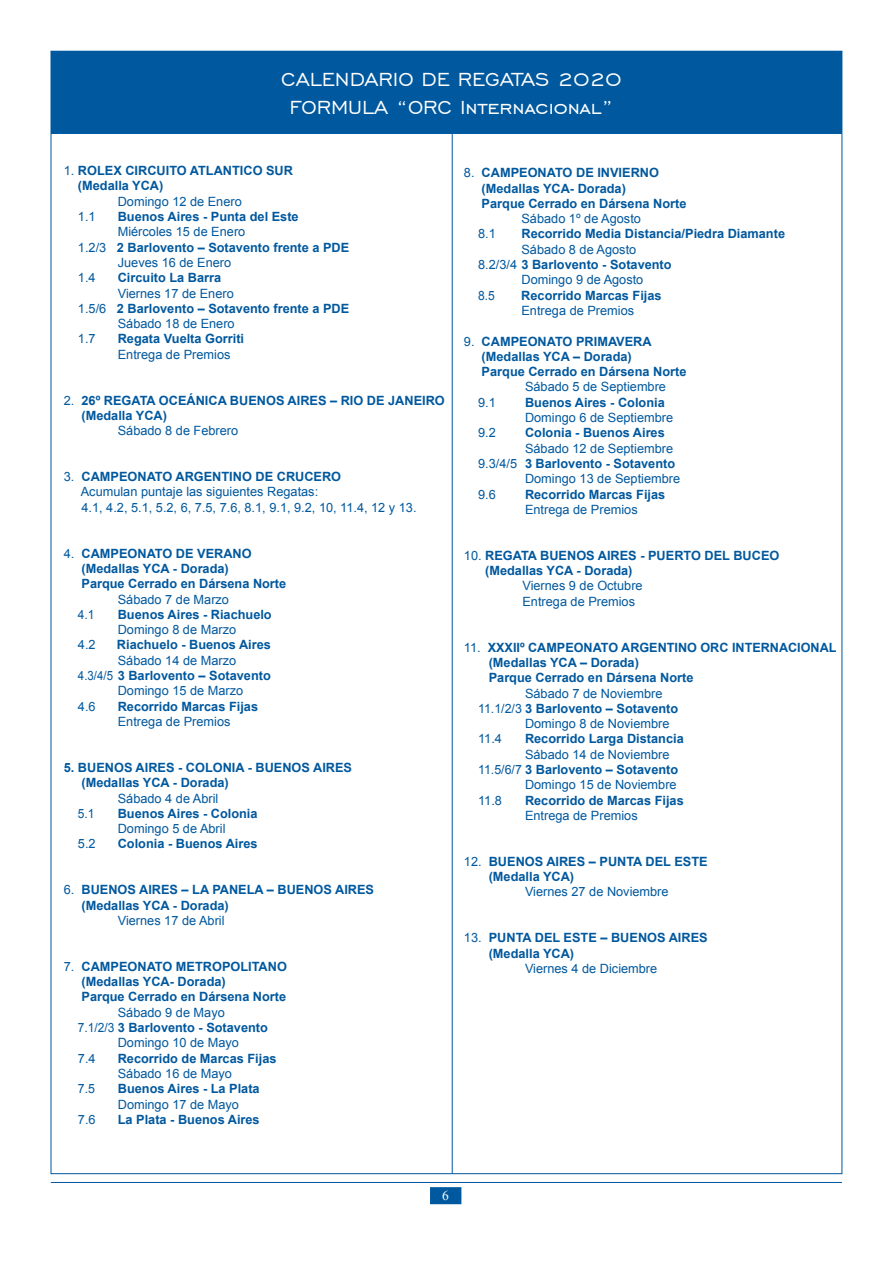
<style>
.page{position:relative;width:893px;height:1263px;background:#fff}
.page>*{position:absolute;margin:0;border:0;box-sizing:border-box;transform-origin:0 0}
.t1{font:24px/28.8px "Engravers Gothic BT";color:#fff;text-align:center}
.t2{font:13.5px "Times New Roman";color:#fff}
.t3{font:700 12.75px/15.3px "Arial";color:#00589e}
.t4{font:12.75px/15.3px "Arial";color:#00589e}
.t5{font:12.75px "Arial";color:#00589e;scale:.94 1}
.t6{font:12.75px "Arial";color:#00589e;scale:.95 1}
.s1{font-weight:400}
.s2{font-weight:700}
</style>
<div class="page">
<div style="left:51px;top:51px;width:791px;height:83px;background:#00589e"></div>
<hr style="left:452px;top:133px;width:1px;height:1041px;background:#00589e">
<hr style="left:51px;top:1182px;width:791px;height:1px;background:#00589e">
<div style="left:430px;top:1187px;width:31px;height:17px;background:#00589e"></div>
<h1 class="t1" style="left:281px;top:64px;width:342px">CALENDARIO DE REGATAS 2020<br>FORMULA “ORC Internacional”</h1>
<p class="t3" style="left:78px;top:163px;width:217px;text-indent:-14px"><span class="s1">1.</span> ROLEX CIRCUITO ATLANTICO SUR (Medalla YCA)</p>
<p class="t4" style="left:118px;top:194px;width:126px">Domingo 12 de Enero</p>
<p class="t4" style="left:78px;top:209px;width:19px">1.1</p>
<p class="t3" style="left:118px;top:209px;width:182px">Buenos Aires - Punta del Este</p>
<p class="t4" style="left:118px;top:224px;width:129px">Miércoles 15 de Enero</p>
<p class="t3" style="left:78px;top:240px;width:273px"><span class="s1">1.2/3</span> 2 Barlovento – Sotavento frente a PDE</p>
<p class="t4" style="left:118px;top:255px;width:115px">Jueves 16 de Enero</p>
<p class="t4" style="left:78px;top:270px;width:19px">1.4</p>
<p class="t3" style="left:118px;top:270px;width:105px">Circuito La Barra</p>
<p class="t4" style="left:118px;top:286px;width:117px">Viernes 17 de Enero</p>
<p class="t3" style="left:78px;top:301px;width:273px"><span class="s1">1.5/6</span> 2 Barlovento – Sotavento frente a PDE</p>
<p class="t4" style="left:118px;top:316px;width:118px">Sábado 18 de Enero</p>
<p class="t4" style="left:78px;top:331px;width:19px">1.7</p>
<p class="t3" style="left:118px;top:332px;width:128px">Regata Vuelta Gorriti</p>
<p class="t4" style="left:118px;top:347px;width:114px">Entrega de Premios</p>
<p class="t3" style="left:81px;top:393px;width:365px;text-indent:-18px"><span class="s1">2.</span> 26º REGATA OCEÁNICA BUENOS AIRES – RIO DE JANEIRO (Medalla YCA)</p>
<p class="t4" style="left:118px;top:423px;width:122px">Sábado 8 de Febrero</p>
<p class="t4" style="left:81px;top:469px;width:337px;text-indent:-17px">3. <span class="s2">CAMPEONATO ARGENTINO DE CRUCERO<br></span>Acumulan puntaje las siguientes Regatas:<br>4.1, 4.2, 5.1, 5.2, 6, 7.5, 7.6, 8.1, 9.1, 9.2, 10, 11.4, 12 y 13.</p>
<p class="t3" style="left:81px;top:546px;width:206px;text-indent:-18px"><span class="s1">4.</span> CAMPEONATO DE VERANO (Medallas YCA - Dorada)<br>Parque Cerrado en Dársena Norte</p>
<p class="t4" style="left:118px;top:592px;width:113px">Sábado 7 de Marzo</p>
<p class="t5" style="left:78px;top:606px;width:19px">4.1</p>
<p class="t3" style="left:118px;top:607px;width:155px">Buenos Aires - Riachuelo</p>
<p class="t4" style="left:118px;top:622px;width:120px">Domingo 8 de Marzo</p>
<p class="t4" style="left:78px;top:637px;width:19px">4.2</p>
<p class="t3" style="left:117px;top:638px;width:155px">Riachuelo - Buenos Aires</p>
<p class="t4" style="left:118px;top:653px;width:120px">Sábado 14 de Marzo</p>
<p class="t3" style="left:78px;top:668px;width:194px"><span class="s1">4.3/4/5</span> 3 Barlovento – Sotavento</p>
<p class="t4" style="left:118px;top:683px;width:127px">Domingo 15 de Marzo</p>
<p class="t4" style="left:78px;top:699px;width:19px">4.6</p>
<p class="t3" style="left:118px;top:699px;width:142px">Recorrido Marcas Fijas</p>
<p class="t4" style="left:118px;top:714px;width:114px">Entrega de Premios</p>
<p class="t3" style="left:81px;top:760px;width:272px;text-indent:-18px">5. BUENOS AIRES - COLONIA - BUENOS AIRES (Medallas YCA - Dorada)</p>
<p class="t4" style="left:118px;top:790px;width:102px">Sábado 4 de Abril</p>
<p class="t5" style="left:78px;top:805px;width:19px">5.1</p>
<p class="t3" style="left:118px;top:806px;width:141px">Buenos Aires - Colonia</p>
<p class="t4" style="left:118px;top:821px;width:109px">Domingo 5 de Abril</p>
<p class="t4" style="left:78px;top:836px;width:19px">5.2</p>
<p class="t3" style="left:118px;top:837px;width:141px">Colonia - Buenos Aires</p>
<p class="t3" style="left:81px;top:882px;width:294px;text-indent:-18px"><span class="s1">6.</span> BUENOS AIRES – LA PANELA – BUENOS AIRES (Medallas YCA - Dorada)</p>
<p class="t4" style="left:118px;top:913px;width:108px">Viernes 17 de Abril</p>
<p class="t3" style="left:81px;top:959px;width:207px;text-indent:-18px"><span class="s1">7.</span> CAMPEONATO METROPOLITANO (Medallas YCA- Dorada)<br>Parque Cerrado en Dársena Norte</p>
<p class="t4" style="left:118px;top:1005px;width:109px">Sábado 9 de Mayo</p>
<p class="t3" style="left:78px;top:1020px;width:192px"><span class="s1">7.1/2/3</span> 3 Barlovento - Sotavento</p>
<p class="t4" style="left:118px;top:1035px;width:123px">Domingo 10 de Mayo</p>
<p class="t4" style="left:78px;top:1051px;width:19px">7.4</p>
<p class="t3" style="left:118px;top:1051px;width:160px">Recorrido de Marcas Fijas</p>
<p class="t4" style="left:118px;top:1066px;width:116px">Sábado 16 de Mayo</p>
<p class="t4" style="left:78px;top:1081px;width:19px">7.5</p>
<p class="t3" style="left:118px;top:1081px;width:143px">Buenos Aires - La Plata</p>
<p class="t4" style="left:118px;top:1096px;width:123px">Domingo 17 de Mayo</p>
<p class="t4" style="left:78px;top:1112px;width:19px">7.6</p>
<p class="t3" style="left:118px;top:1112px;width:143px">La Plata - Buenos Aires</p>
<p class="t3" style="left:482px;top:165px;width:206px;text-indent:-18px"><span class="s1">8.</span> CAMPEONATO DE INVIERNO (Medallas YCA- Dorada)<br>Parque Cerrado en Dársena Norte</p>
<p class="t4" style="left:521px;top:211px;width:121px">Sábado 1º de Agosto</p>
<p class="t4" style="left:478px;top:226px;width:19px">8.1</p>
<p class="t3" style="left:521px;top:227px;width:265px">Recorrido Media Distancia/Piedra Diamante</p>
<p class="t4" style="left:521px;top:242px;width:116px">Sábado 8 de Agosto</p>
<p class="t3" style="left:478px;top:257px;width:195px"><span class="s1">8.2/3/4</span> 3 Barlovento - Sotavento</p>
<p class="t4" style="left:521px;top:272px;width:123px">Domingo 9 de Agosto</p>
<p class="t6" style="left:478px;top:287px;width:19px">8.5</p>
<p class="t3" style="left:521px;top:288px;width:142px">Recorrido Marcas Fijas</p>
<p class="t4" style="left:521px;top:303px;width:114px">Entrega de Premios</p>
<p class="t3" style="left:482px;top:334px;width:206px;text-indent:-18px"><span class="s1">9.</span> CAMPEONATO PRIMAVERA (Medallas YCA – Dorada)<br>Parque Cerrado en Dársena Norte</p>
<p class="t4" style="left:525px;top:379px;width:143px">Sábado 5 de Septiembre</p>
<p class="t4" style="left:478px;top:395px;width:19px">9.1</p>
<p class="t3" style="left:525px;top:395px;width:141px">Buenos Aires - Colonia</p>
<p class="t4" style="left:525px;top:410px;width:150px">Domingo 6 de Septiembre</p>
<p class="t4" style="left:478px;top:425px;width:19px">9.2</p>
<p class="t3" style="left:525px;top:426px;width:141px">Colonia - Buenos Aires</p>
<p class="t4" style="left:525px;top:441px;width:150px">Sábado 12 de Septiembre</p>
<p class="t3" style="left:478px;top:456px;width:199px"><span class="s1">9.3/4/5</span> 3 Barlovento - Sotavento</p>
<p class="t4" style="left:525px;top:471px;width:157px">Domingo 13 de Septiembre</p>
<p class="t4" style="left:478px;top:487px;width:19px">9.6</p>
<p class="t3" style="left:525px;top:487px;width:142px">Recorrido Marcas Fijas</p>
<p class="t4" style="left:525px;top:502px;width:114px">Entrega de Premios</p>
<p class="t3" style="left:485px;top:548px;width:296px;text-indent:-21px"><span class="s1">10.</span> REGATA BUENOS AIRES - PUERTO DEL BUCEO (Medallas YCA - Dorada)</p>
<p class="t4" style="left:522px;top:578px;width:122px">Viernes 9 de Octubre<br>Entrega de Premios</p>
<p class="t3" style="left:489px;top:640px;width:349px;text-indent:-25px"><span class="s1">11.</span> XXXIIº CAMPEONATO ARGENTINO ORC INTERNACIONAL (Medallas YCA – Dorada)<br>Parque Cerrado en Dársena Norte</p>
<p class="t4" style="left:525px;top:685px;width:139px">Sábado 7 de Noviembre</p>
<p class="t3" style="left:478px;top:701px;width:202px"><span class="s1">11.1/2/3</span> 3 Barlovento – Sotavento</p>
<p class="t4" style="left:525px;top:716px;width:146px">Domingo 8 de Noviembre</p>
<p class="t4" style="left:478px;top:731px;width:25px">11.4</p>
<p class="t3" style="left:525px;top:732px;width:160px">Recorrido Larga Distancia</p>
<p class="t4" style="left:525px;top:747px;width:146px">Sábado 14 de Noviembre</p>
<p class="t3" style="left:478px;top:762px;width:202px"><span class="s1">11.5/6/7</span> 3 Barlovento – Sotavento</p>
<p class="t4" style="left:525px;top:777px;width:153px">Domingo 15 de Noviembre</p>
<p class="t4" style="left:478px;top:793px;width:25px">11.8</p>
<p class="t3" style="left:525px;top:793px;width:160px">Recorrido de Marcas Fijas</p>
<p class="t4" style="left:525px;top:808px;width:114px">Entrega de Premios</p>
<p class="t3" style="left:489px;top:854px;width:220px;text-indent:-25px"><span class="s1">12.</span> BUENOS AIRES – PUNTA DEL ESTE (Medalla YCA)</p>
<p class="t4" style="left:525px;top:884px;width:145px">Viernes 27 de Noviembre</p>
<p class="t3" style="left:489px;top:930px;width:220px;text-indent:-25px"><span class="s1">13.</span> PUNTA DEL ESTE – BUENOS AIRES (Medalla YCA)</p>
<p class="t4" style="left:525px;top:961px;width:134px">Viernes 4 de Diciembre</p>
<p class="t2" style="left:442px;top:1187px;width:8px">6</p>
</div>
